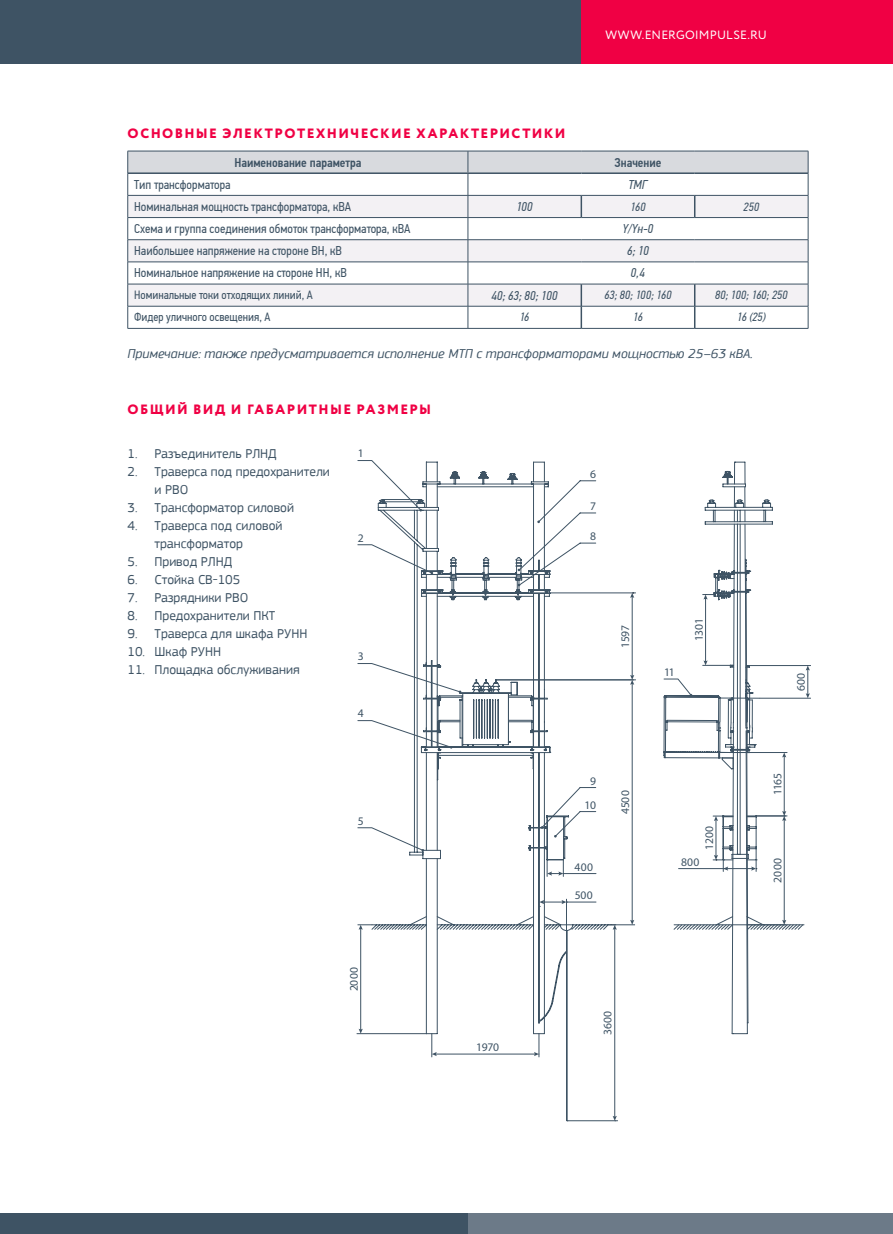
<style>
.page{position:relative;width:893px;height:1234px;background:#fff}
.page>*{position:absolute;margin:0;border:0;box-sizing:border-box;transform-origin:0 0}
.t1{font:13.5px/18px "PF Square Sans Pro";color:#3e5364}
.t2{font:italic 13.5px "PF Square Sans Pro";color:#3e5364}
.t3{font:800 13.5px "Circe";letter-spacing:.105em;color:#f00044}
.t4{font:12.75px "PF Din Text Cond Pro";color:#3e5364}
.t5{font:italic 12.75px "PF Din Text Cond Pro";color:#3e5364}
.t6{font:500 12.75px "PF Din Text Cond Pro";color:#3e5364}
.t7{font:12px "PF Din Text Cond Pro";color:#3e5364}
.t8{font:italic 12px "PF Din Text Cond Pro";letter-spacing:-.01em;color:#3e5364}
.t9{font:12px "Circe";letter-spacing:.015em;color:#fff}
.t10{font:italic 300 11.55px "PF Din Text Cond Pro";color:#3e5364}
</style>
<div class="page">
<div style="left:0;top:0;width:581px;height:64px;background:#3e5364"></div>
<div style="left:468px;top:1212px;width:425px;height:21px;background:#6c7a88"></div>
<div style="left:0;top:1212px;width:468px;height:21px;background:#3e5364"></div>
<div style="left:581px;top:0;width:312px;height:64px;background:#f00044"></div>
<hr style="left:128px;top:328px;width:340px;height:1px;background:#3e5364">
<hr style="left:468px;top:328px;width:113px;height:1px;background:#3e5364">
<hr style="left:581px;top:328px;width:114px;height:1px;background:#3e5364">
<hr style="left:695px;top:328px;width:113px;height:1px;background:#3e5364">
<svg style="left:127px;top:151px;width:682px;height:177px"></svg>
<hr style="left:760px;top:697px;width:51px;height:1px;background:#3e5364">
<hr style="left:749px;top:665px;width:62px;height:1px;background:#3e5364">
<svg style="left:806px;top:666px;width:4px;height:32px"></svg>
<hr style="left:567px;top:1120px;width:51px;height:1px;background:#3e5364">
<hr style="left:357px;top:1033px;width:69px;height:1px;background:#3e5364">
<svg style="left:412px;top:666px;width:392px;height:454px"></svg>
<hr style="left:566px;top:901px;width:30px;height:1px;background:#3e5364">
<svg style="left:539px;top:899px;width:28px;height:32px"></svg>
<svg style="left:358px;top:923px;width:79px;height:133px"></svg>
<hr style="left:679px;top:868px;width:47px;height:1px;background:#3e5364">
<svg style="left:357px;top:460px;width:239px;height:416px"></svg>
<svg style="left:378px;top:471px;width:375px;height:388px"></svg>
<p class="t9" style="left:605px;top:27px;width:163px">WWW.ENERGOIMPULSE.RU</p>
<p class="t3" style="left:128px;top:124px;width:439px">ОСНОВНЫЕ ЭЛЕКТРОТЕХНИЧЕСКИЕ ХАРАКТЕРИСТИКИ</p>
<p class="t6" style="left:234px;top:154px;width:129px">Наименование параметра</p>
<p class="t6" style="left:615px;top:154px;width:48px">Значение</p>
<p class="t4" style="left:134px;top:177px;width:98px">Тип трансформатора</p>
<p class="t5" style="left:629px;top:177px;width:20px">ТМГ</p>
<p class="t4" style="left:134px;top:199px;width:219px">Номинальная мощность трансформатора, кВА</p>
<p class="t5" style="left:516px;top:199px;width:18px">100</p>
<p class="t8" style="left:630px;top:199px;width:17px">160</p>
<p class="t8" style="left:744px;top:199px;width:17px">250</p>
<p class="t4" style="left:134px;top:221px;width:278px">Схема и группа соединения обмоток трансформатора, кВА</p>
<p class="t5" style="left:623px;top:221px;width:32px">Y/Yн-0</p>
<p class="t4" style="left:134px;top:243px;width:209px">Наибольшее напряжение на стороне ВН, кВ</p>
<p class="t5" style="left:627px;top:243px;width:23px">6; 10</p>
<p class="t4" style="left:134px;top:265px;width:214px">Номинальное напряжение на стороне НН, кВ</p>
<p class="t5" style="left:631px;top:265px;width:16px">0,4</p>
<p class="t7" style="left:134px;top:288px;width:180px">Номинальные токи отходящих линий, А</p>
<p class="t5" style="left:491px;top:288px;width:68px">40; 63; 80; 100</p>
<p class="t8" style="left:604px;top:288px;width:69px">63; 80; 100; 160</p>
<p class="t8" style="left:715px;top:288px;width:74px">80; 100; 160; 250</p>
<p class="t7" style="left:134px;top:310px;width:138px">Фидер уличного освещения, А</p>
<p class="t8" style="left:520px;top:310px;width:11px">16</p>
<p class="t8" style="left:633px;top:310px;width:11px">16</p>
<p class="t8" style="left:737px;top:310px;width:30px">16 (25)</p>
<p class="t2" style="left:128px;top:346px;width:627px">Примечание: также предусматривается исполнение МТП с трансформаторами мощностью 25–63 кВА.</p>
<p class="t3" style="left:128px;top:400px;width:305px">ОБЩИЙ ВИД И ГАБАРИТНЫЕ РАЗМЕРЫ</p>
<p class="t1" style="left:128px;top:444px;width:151px">1. Разъединитель РЛНД</p>
<p class="t1" style="left:155px;top:462px;width:177px;text-indent:-27px">2. Траверса под предохранители и РВО</p>
<p class="t1" style="left:128px;top:498px;width:168px">3. Трансформатор силовой</p>
<p class="t1" style="left:155px;top:516px;width:129px;text-indent:-27px">4. Траверса под силовой трансформатор</p>
<p class="t1" style="left:128px;top:552px;width:106px">5. Привод РЛНД</p>
<p class="t1" style="left:128px;top:570px;width:114px">6. Стойка СВ-105</p>
<p class="t1" style="left:128px;top:588px;width:122px">7. Разрядники РВО</p>
<p class="t1" style="left:128px;top:606px;width:149px">8. Предохранители ПКТ</p>
<p class="t1" style="left:128px;top:624px;width:181px">9. Траверса для шкафа РУНН</p>
<p class="t1" style="left:128px;top:642px;width:95px">10. Шкаф РУНН</p>
<p class="t1" style="left:128px;top:660px;width:174px">11. Площадка обслуживания</p>
<p class="t10" style="left:358px;top:446px;width:7px">1</p>
<p class="t10" style="left:358px;top:530px;width:7px">2</p>
<p class="t10" style="left:358px;top:649px;width:7px">3</p>
<p class="t10" style="left:358px;top:706px;width:7px">4</p>
<p class="t10" style="left:590px;top:467px;width:7px">6</p>
<p class="t10" style="left:590px;top:499px;width:7px">7</p>
<p class="t10" style="left:590px;top:529px;width:7px">8</p>
<p class="t10" style="left:618px;top:647px;width:24px;rotate:-90deg">1597</p>
<p class="t10" style="left:664px;top:664px;width:12px">11</p>
<p class="t10" style="left:692px;top:641px;width:24px;rotate:-90deg">1301</p>
<p class="t10" style="left:794px;top:691px;width:20px;rotate:-90deg">600</p>
<p class="t10" style="left:358px;top:813px;width:7px">5</p>
<p class="t10" style="left:590px;top:773px;width:7px">9</p>
<p class="t10" style="left:584px;top:797px;width:13px">10</p>
<p class="t10" style="left:575px;top:859px;width:20px">400</p>
<p class="t10" style="left:575px;top:887px;width:20px">500</p>
<p class="t10" style="left:618px;top:814px;width:26px;rotate:-90deg">4500</p>
<p class="t10" style="left:702px;top:849px;width:25px;rotate:-90deg">1200</p>
<p class="t10" style="left:681px;top:854px;width:20px">800</p>
<p class="t10" style="left:770px;top:795px;width:24px;rotate:-90deg">1165</p>
<p class="t10" style="left:770px;top:882px;width:26px;rotate:-90deg">2000</p>
<p class="t10" style="left:347px;top:991px;width:26px;rotate:-90deg">2000</p>
<p class="t10" style="left:476px;top:1039px;width:24px">1970</p>
<p class="t10" style="left:600px;top:1034px;width:26px;rotate:-90deg">3600</p>
</div>
